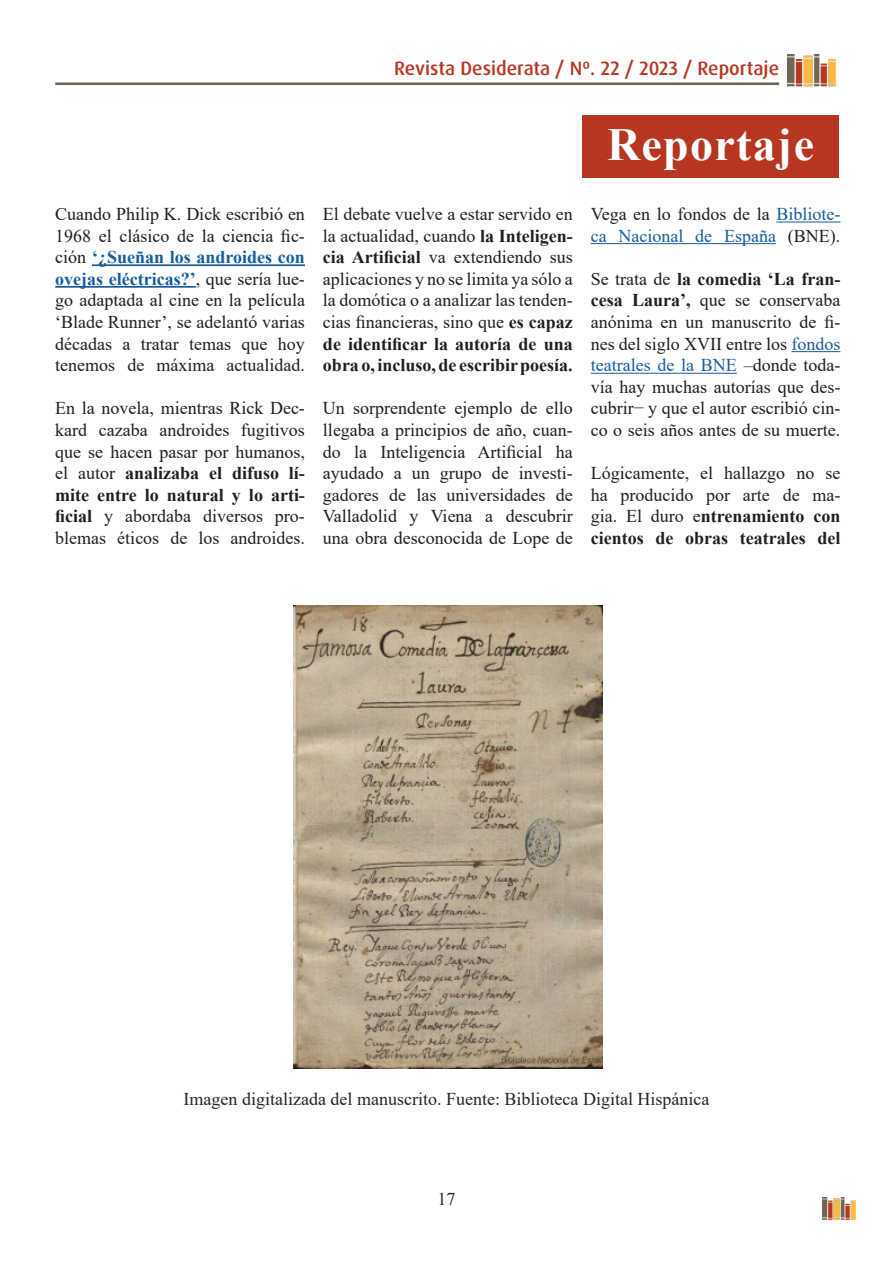
<style>
.page{position:relative;width:893px;height:1263px;background:#fff}
.page>*{position:absolute;margin:0;border:0;box-sizing:border-box;transform-origin:0 0}
.t1{font:700 46.05px "Times New Roman";letter-spacing:.03em;color:#fff}
.t2{font:500 19.35px "Dax Pro";color:#b73822}
.t3{font:18px/21.6px "Times New Roman";color:#231f20;text-align:justify}
.t4{font:18px "Times New Roman";color:#282526}
.t5{font:18px/21.6px "Times New Roman";color:#175d9e}
.s1{font-weight:700;color:#175d9e}
.s2{font-weight:700}
.s3{color:#231f20}
.s4{color:#175d9e}
</style>
<div class="page">
<svg style="left:855px;top:1200px;width:1px;height:20px"></svg>
<img style="left:822px;top:1198px;width:33px;height:22px">
<div style="left:582px;top:115px;width:257px;height:63px;background:#b73621"></div>
<hr style="left:55px;top:82px;width:724px;height:3px;background:#716558">
<svg style="left:787px;top:54px;width:49px;height:33px"></svg>
<img style="left:788px;top:54px;width:47px;height:33px">
<hr style="left:92px;top:264px;width:213px;height:2px;background:#175d9e">
<hr style="left:55px;top:286px;width:141px;height:2px;background:#175d9e">
<hr style="left:776px;top:222px;width:64px;height:1px;background:#175d9e">
<hr style="left:591px;top:243px;width:185px;height:1px;background:#175d9e">
<hr style="left:791px;top:351px;width:49px;height:1px;background:#175d9e">
<hr style="left:591px;top:373px;width:146px;height:1px;background:#175d9e">
<img style="left:293px;top:606px;width:309px;height:462px">
<p class="t2" style="left:394px;top:56px;width:386px">Revista Desiderata / Nº. 22 / 2023 / Reportaje</p>
<p class="t3" style="left:55px;top:203px;width:251px">Cuando Philip K. Dick escribió en 1968 el clásico de la ciencia fic&shy;ción <span class="s1">‘¿Sueñan los androides con ovejas eléctricas?’</span>, que sería lue&shy;go adaptada al cine en la película ‘Blade Runner’, se adelantó varias décadas a tratar temas que hoy tenemos de máxima actualidad.</p>
<p class="t3" style="left:55px;top:397px;width:251px">En la novela, mientras Rick Dec&shy;kard cazaba androides fugitivos que se hacen pasar por humanos, el autor <span class="s2">analizaba el difuso lí&shy;mite entre lo natural y lo arti&shy;ficial</span> y abordaba diversos pro&shy;blemas éticos de los androides.</p>
<p class="t3" style="left:323px;top:203px;width:251px">El debate vuelve a estar servido en la actualidad, cuando <span class="s2">la Inteligen&shy;cia Artificial</span> va extendiendo sus aplicaciones y no se limita ya sólo a la domótica o a analizar las tenden&shy;cias financieras, sino que <span class="s2">es capaz de identificar la autoría de una obra o, incluso, de escribir poesía.</span></p>
<p class="t3" style="left:323px;top:397px;width:251px">Un sorprendente ejemplo de ello llegaba a principios de año, cuan&shy;do la Inteligencia Artificial ha ayudado a un grupo de investi&shy;gadores de las universidades de Valladolid y Viena a descubrir una obra desconocida de Lope de</p>
<p class="t1" style="left:607px;top:111px;width:209px">Reportaje</p>
<p class="t5" style="left:591px;top:203px;width:251px"><span class="s3">Vega en lo fondos de la</span> Bibliote&shy;ca Nacional de España <span class="s3">(BNE).</span></p>
<p class="t3" style="left:591px;top:267px;width:251px">Se trata de <span class="s2">la comedia ‘La fran&shy;cesa Laura’,</span> que se conservaba anónima en un manuscrito de fi&shy;nes del siglo XVII entre los <span class="s4">fondos teatrales de la BNE</span> –donde toda&shy;vía hay muchas autorías que des&shy;cubrir− y que el autor escribió cin&shy;co o seis años antes de su muerte.</p>
<p class="t3" style="left:591px;top:462px;width:251px">Lógicamente, el hallazgo no se ha producido por arte de ma&shy;gia. El duro e<span class="s2">ntrenamiento con cientos de obras teatrales del</span></p>
<p class="t4" style="left:184px;top:1086px;width:527px">Imagen digitalizada del manuscrito. Fuente: Biblioteca Digital Hispánica</p>
<p class="t4" style="left:437px;top:1186px;width:19px">17</p>
</div>
